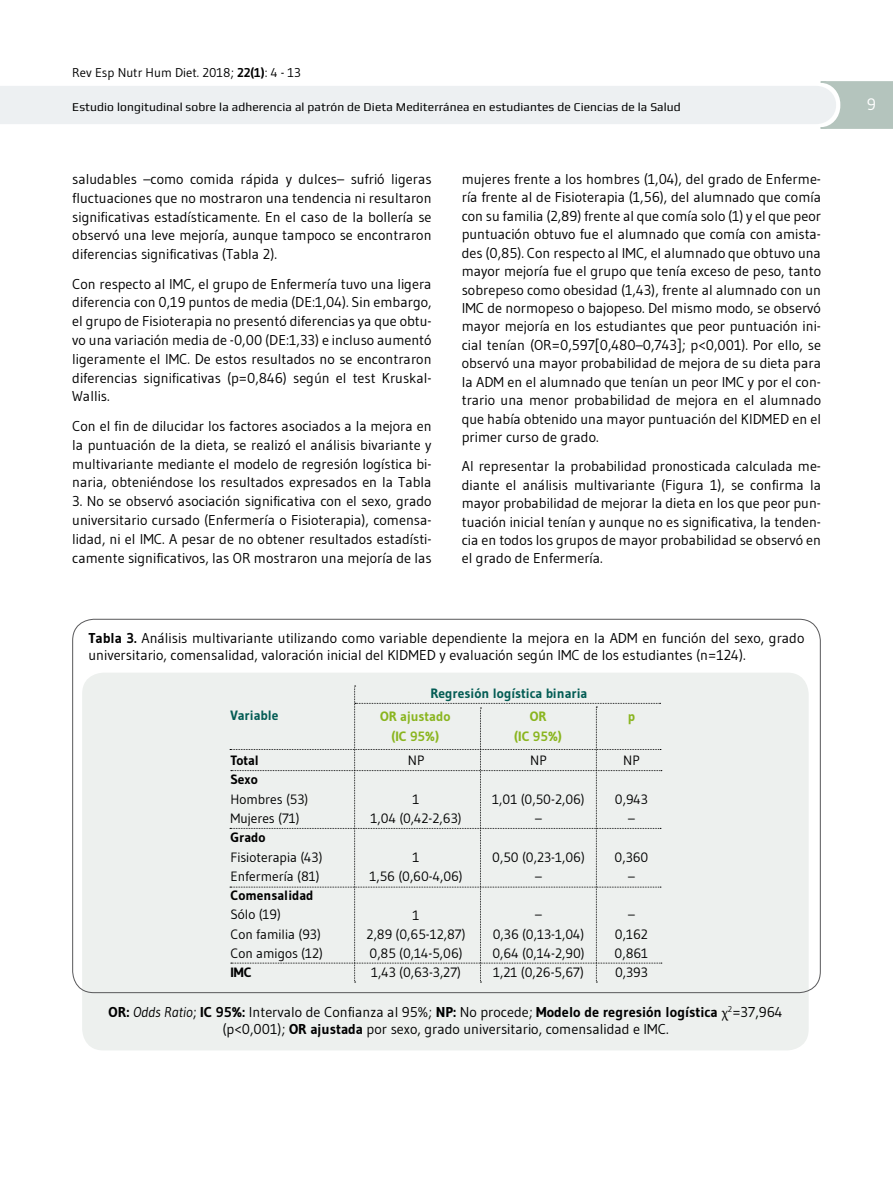
<style>
.page{position:relative;width:893px;height:1191px;background:#fff}
.page>*{position:absolute;margin:0;border:0;box-sizing:border-box;transform-origin:0 0}
.t1{font:16.5px "Gudea";color:#fff}
.t2{font:14.25px/18.5px "Gudea";color:#000;text-align:justify}
.t3{font:13.5px/19.2px "Gudea";color:#000;text-align:center}
.t4{font:700 13.5px "Gudea";color:#035c54}
.t5{font:700 13.5px/19.2px "Gudea";color:#000}
.t6{font:700 13.5px/19.2px "Gudea";color:#8ab51f;text-align:center}
.t7{font:12.75px "Gudea";color:#000}
.t8{font:12px "Play";letter-spacing:.01em;color:#000}
.s1{font-weight:700}
.s2{font-style:italic}
.s3{font-family:"Minion Pro"}
</style>
<div class="page">
<svg style="left:0;top:81px;width:893px;height:48px"></svg>
<div style="left:82px;top:672px;width:727px;height:378px;background:#edf0ee;border-radius:21px"></div>
<svg style="left:230px;top:685px;width:432px;height:297px"></svg>
<p class="t7" style="left:72px;top:65px;width:230px">Rev Esp Nutr Hum Diet. 2018; <span class="s1">22(1)</span>: 4 - 13</p>
<p class="t8" style="left:72px;top:99px;width:610px">Estudio longitudinal sobre la adherencia al patrón de Dieta Mediterránea en estudiantes de Ciencias de la Salud</p>
<p class="t1" style="left:867px;top:94px;width:11px">9</p>
<p class="t2" style="left:72px;top:169px;width:361px">saludables –como comida rápida y dulces– sufrió ligeras fluctuaciones que no mostraron una tendencia ni resultaron significativas estadísticamente. En el caso de la bollería se observó una leve mejoría, aunque tampoco se encontraron diferencias significativas (Tabla 2).</p>
<p class="t2" style="left:72px;top:274px;width:361px">Con respecto al IMC, el grupo de Enfermería tuvo una ligera diferencia con 0,19 puntos de media (DE:1,04). Sin embargo, el grupo de Fisioterapia no presentó diferencias ya que obtu&shy;vo una variación media de -0,00 (DE:1,33) e incluso aumentó ligeramente el IMC. De estos resultados no se encontraron diferencias significativas (p=0,846) según el test Kruskal-Wallis.</p>
<p class="t2" style="left:72px;top:416px;width:361px">Con el fin de dilucidar los factores asociados a la mejora en la puntuación de la dieta, se realizó el análisis bivariante y multivariante mediante el modelo de regresión logística bi&shy;naria, obteniéndose los resultados expresados en la Tabla</p>
<p class="t2" style="left:72px;top:491px;width:361px">3. No se observó asociación significativa con el sexo, grado universitario cursado (Enfermería o Fisioterapia), comensa&shy;lidad, ni el IMC. A pesar de no obtener resultados estadísti&shy;camente significativos, las OR mostraron una mejoría de las</p>
<p class="t2" style="left:462px;top:169px;width:361px">mujeres frente a los hombres (1,04), del grado de Enferme&shy;ría frente al de Fisioterapia (1,56), del alumnado que comía con su familia (2,89) frente al que comía solo (1) y el que peor puntuación obtuvo fue el alumnado que comía con amista&shy;des (0,85). Con respecto al IMC, el alumnado que obtuvo una mayor mejoría fue el grupo que tenía exceso de peso, tanto sobrepeso como obesidad (1,43), frente al alumnado con un IMC de normopeso o bajopeso. Del mismo modo, se observó mayor mejoría en los estudiantes que peor puntuación ini&shy;cial tenían (OR=0,597[0,480–0,743]; p&lt;0,001). Por ello, se observó una mayor probabilidad de mejora de su dieta para la ADM en el alumnado que tenían un peor IMC y por el con&shy;trario una menor probabilidad de mejora en el alumnado que había obtenido una mayor puntuación del KIDMED en el primer curso de grado.</p>
<p class="t2" style="left:462px;top:457px;width:361px">Al representar la probabilidad pronosticada calculada me&shy;diante el análisis multivariante (Figura 1), se confirma la mayor probabilidad de mejorar la dieta en los que peor pun&shy;tuación inicial tenían y aunque no es significativa, la tenden&shy;cia en todos los grupos de mayor probabilidad se observó en el grado de Enfermería.</p>
<p class="t2" style="left:88px;top:629px;width:717px;line-height:17.1px"><span class="s1">Tabla 3.</span> Análisis multivariante utilizando como variable dependiente la mejora en la ADM en función del sexo, grado universitario, comensalidad, valoración inicial del KIDMED y evaluación según IMC de los estudiantes (n=124).</p>
<p class="t4" style="left:230px;top:707px;width:50px">Variable</p>
<p class="t5" style="left:230px;top:751px;width:30px">Total<br>Sexo</p>
<p class="t3" style="left:230px;top:789px;width:79px;text-align:left">Hombres (53)<br>Mujeres (71)</p>
<p class="t5" style="left:230px;top:828px;width:37px">Grado</p>
<p class="t3" style="left:230px;top:847px;width:93px;text-align:left">Fisioterapia (43)<br>Enfermería (81)</p>
<p class="t5" style="left:230px;top:885px;width:85px">Comensalidad</p>
<p class="t3" style="left:230px;top:904px;width:94px;text-align:left">Sólo (19)<br>Con familia (93)<br>Con amigos (12)</p>
<p class="t5" style="left:230px;top:962px;width:23px">IMC</p>
<p class="t4" style="left:430px;top:685px;width:158px">Regresión logística binaria</p>
<p class="t6" style="left:380px;top:707px;width:72px">OR ajustado (IC 95%)</p>
<p class="t6" style="left:514px;top:707px;width:49px">OR<br>(IC 95%)</p>
<p class="t6" style="left:628px;top:707px;width:9px">p</p>
<p class="t3" style="left:408px;top:751px;width:18px">NP</p>
<p class="t3" style="left:371px;top:789px;width:93px">1<br>1,04 (0,42-2,63)</p>
<p class="t3" style="left:369px;top:847px;width:95px">1<br>1,56 (0,60-4,06)</p>
<p class="t3" style="left:367px;top:905px;width:100px">1<br>2,89 (0,65-12,87)<br>0,85 (0,14-5,06)<br>1,43 (0,63-3,27)</p>
<p class="t3" style="left:623px;top:751px;width:18px">NP</p>
<p class="t3" style="left:615px;top:789px;width:35px">0,943 –</p>
<p class="t3" style="left:614px;top:847px;width:35px">0,360 –</p>
<p class="t3" style="left:615px;top:905px;width:35px">–<br>0,162<br>0,861<br>0,393</p>
<p class="t3" style="left:530px;top:751px;width:18px">NP</p>
<p class="t3" style="left:492px;top:789px;width:94px">1,01 (0,50-2,06) –</p>
<p class="t3" style="left:492px;top:847px;width:94px">0,50 (0,23-1,06) –</p>
<p class="t3" style="left:492px;top:905px;width:94px">–<br>0,36 (0,13-1,04)<br>0,64 (0,14-2,90)<br>1,21 (0,26-5,67)</p>
<p class="t2" style="left:109px;top:1003px;width:676px;line-height:17.1px;text-align:center"><span class="s1">OR:</span> <span class="s2">Odds Ratio</span>; <span class="s1">IC 95%:</span> Intervalo de Confianza al 95%; <span class="s1">NP:</span> No procede; <span class="s1">Modelo de regresión logística</span> <span class="s3">χ</span><sup>2</sup>=37,964 (p&lt;0,001); <span class="s1">OR ajustada</span> por sexo, grado universitario, comensalidad e IMC.</p>
</div>
